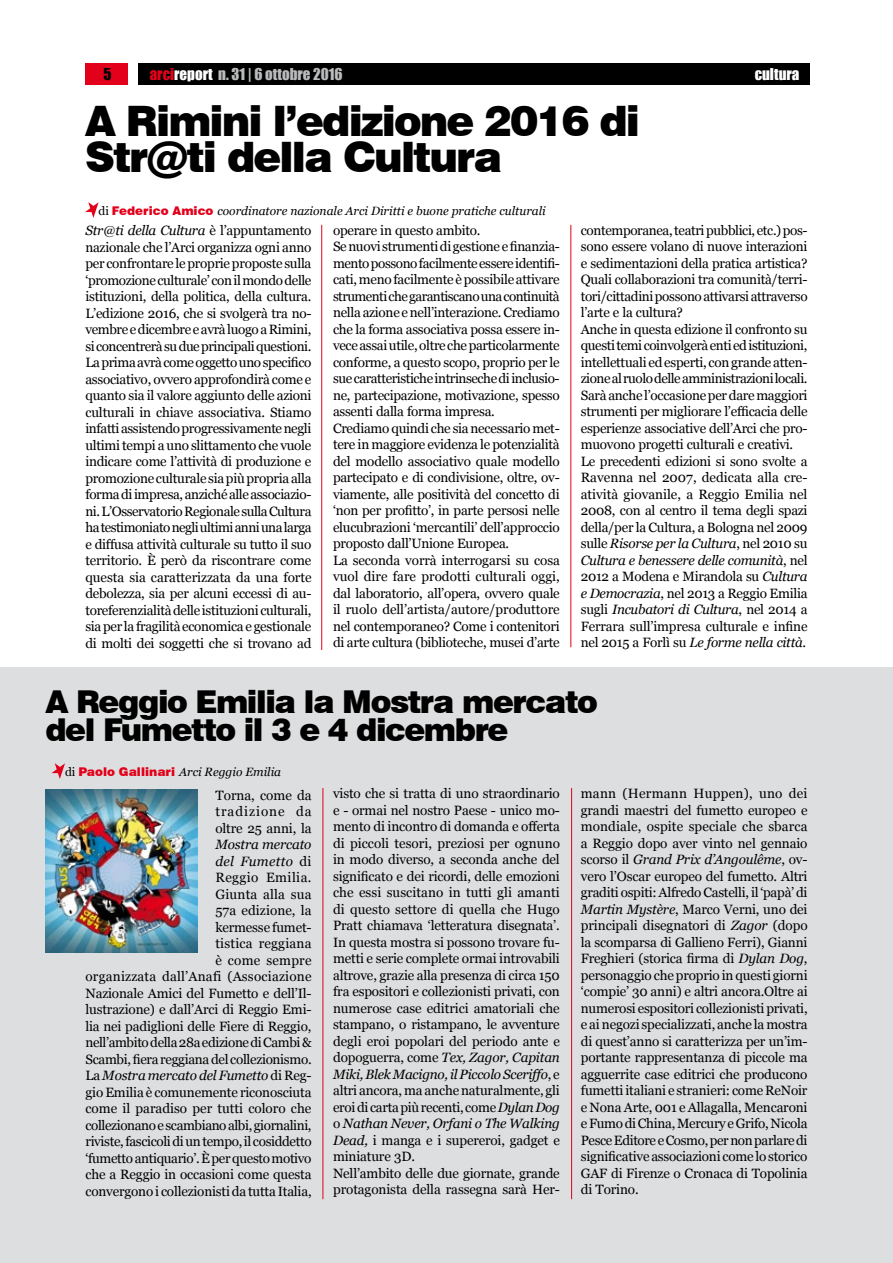
<style>
.page{position:relative;width:893px;height:1263px;background:#fff}
.page>*{position:absolute;margin:0;border:0;box-sizing:border-box;transform-origin:0 0}
.t1{font:900 42px/36px "Swiss 721 BT";letter-spacing:-.045em;color:#000}
.t2{font:900 31.5px/28.5px "Swiss 721 BT";letter-spacing:-.045em;color:#000}
.t3{font:15px "Impact";color:#b9bbbc}
.t4{font:15px "Impact";color:#fff}
.t5{font:15px "Impact";color:#000}
.t6{font:13.5px/16.5px "Georgia";letter-spacing:-.02em;color:#000;text-align:justify}
.t7{font:italic 12px "Georgia";color:#000}
.s1{color:#e2001a}
.s2{color:#fff}
.s3{font-style:normal}
.s4{font-family:"Swiss 721 BT";font-weight:900;font-style:normal;color:#e2001a}
.s5{font-style:italic}
</style>
<div class="page">
<div style="left:85px;top:64px;width:43px;height:21px;background:#e2001a"></div>
<div style="left:138px;top:64px;width:672px;height:21px;background:#000"></div>
<div style="left:0;top:668px;width:893px;height:595px;background:#dddedf"></div>
<svg style="left:85px;top:202px;width:14px;height:16px"></svg>
<hr style="left:321px;top:225px;width:1px;height:425px;background:#e2001a">
<hr style="left:570px;top:225px;width:1px;height:422px;background:#e2001a">
<hr style="left:323px;top:788px;width:1px;height:411px;background:#e2001a">
<svg style="left:51px;top:763px;width:14px;height:16px"></svg>
<img style="left:45px;top:790px;width:152px;height:162px">
<hr style="left:571px;top:788px;width:1px;height:411px;background:#e2001a">
<p class="t5" style="left:103px;top:62px;width:10px">5</p>
<p class="t3" style="left:150px;top:62px;width:194px"><span class="s1">arci</span><span class="s2">report</span> n. 31 | 6 ottobre 2016</p>
<p class="t4" style="left:755px;top:62px;width:46px">cultura</p>
<h1 class="t1" style="left:85px;top:103px;width:557px">A Rimini l’edizione 2016 di<br>Str@ti della Cultura</h1>
<p class="t7" style="left:99px;top:203px;width:449px"><span class="s3">di</span> <span class="s4">Federico Amico</span> coordinatore nazionale Arci Diritti e buone pratiche culturali</p>
<p class="t6" style="left:85px;top:222px;width:228px"><span class="s5">Str@ti della Cultura</span> è l’appuntamento nazionale che l’Arci organizza ogni anno per confrontare le proprie proposte sulla ‘promozione culturale’ con il mondo delle istituzioni, della politica, della cultura.<br>L’edizione 2016, che si svolgerà tra no&shy;vembre e dicembre e avrà luogo a Rimini, si concentrerà su due principali questioni.<br>La prima avrà come oggetto uno specifico associativo, ovvero approfondirà come e quanto sia il valore aggiunto delle azioni culturali in chiave associativa. Stiamo infatti assistendo progressivamente negli ultimi tempi a uno slittamento che vuole indicare come l’attività di produzione e promozione culturale sia più propria alla forma di impresa, anziché alle associazio&shy;ni. L’Osservatorio Regionale sulla Cultura ha testimoniato negli ultimi anni una larga e diffusa attività culturale su tutto il suo territorio. È però da riscontrare come questa sia caratterizzata da una forte debolezza, sia per alcuni eccessi di au&shy;toreferenzialità delle istituzioni culturali, sia per la fragilità economica e gestionale di molti dei soggetti che si trovano ad</p>
<p class="t6" style="left:333px;top:222px;width:228px;text-align:left">operare in questo ambito.<br>Se nuovi strumenti di gestione e finanzia&shy;mento possono facilmente essere identifi&shy;cati, meno facilmente è possibile attivare strumenti che garantiscano una continuità nella azione e nell’interazione. Crediamo che la forma associativa possa essere in&shy;vece assai utile, oltre che particolarmente conforme, a questo scopo, proprio per le sue caratteristiche intrinseche di inclusio&shy;ne, partecipazione, motivazione, spesso assenti dalla forma impresa.<br>Crediamo quindi che sia necessario met&shy;tere in maggiore evidenza le potenzialità del modello associativo quale modello partecipato e di condivisione, oltre, ov&shy;viamente, alle positività del concetto di ‘non per profitto’, in parte persosi nelle elucubrazioni ‘mercantili’ dell’approccio proposto dall’Unione Europea.<br>La seconda vorrà interrogarsi su cosa vuol dire fare prodotti culturali oggi, dal laboratorio, all’opera, ovvero quale il ruolo dell’artista/autore/produttore nel contemporaneo? Come i contenitori di arte cultura (biblioteche, musei d’arte</p>
<p class="t6" style="left:581px;top:222px;width:228px;text-align:left">contemporanea, teatri pubblici, etc.) pos&shy;sono essere volano di nuove interazioni e sedimentazioni della pratica artistica?<br>Quali collaborazioni tra comunità/terri&shy;tori/cittadini possono attivarsi attraverso l’arte e la cultura?<br>Anche in questa edizione il confronto su questi temi coinvolgerà enti ed istituzioni, intellettuali ed esperti, con grande atten&shy;zione al ruolo delle amministrazioni locali.<br>Sarà anche l’occasione per dare maggiori strumenti per migliorare l’efficacia delle esperienze associative dell’Arci che pro&shy;muovono progetti culturali e creativi.<br>Le precedenti edizioni si sono svolte a Ravenna nel 2007, dedicata alla cre&shy;atività giovanile, a Reggio Emilia nel 2008, con al centro il tema degli spazi della/per la Cultura, a Bologna nel 2009 sulle <span class="s5">Risorse per la Cultura</span>, nel 2010 su <span class="s5">Cultura e benessere delle comunità</span>, nel 2012 a Modena e Mirandola su <span class="s5">Cultura e Democrazia</span>, nel 2013 a Reggio Emilia sugli <span class="s5">Incubatori di Cultura</span>, nel 2014 a Ferrara sull’impresa culturale e infine nel 2015 a Forlì su <span class="s5">Le forme nella città</span>.</p>
<h2 class="t2" style="left:45px;top:687px;width:554px">A Reggio Emilia la Mostra mercato del Fumetto il 3 e 4 dicembre</h2>
<p class="t7" style="left:65px;top:764px;width:218px"><span class="s3">di</span> <span class="s4">Paolo Gallinari</span> Arci Reggio Emilia</p>
<p class="t6" style="left:215px;top:787px;width:98px">Torna, come da tradizione da oltre 25 anni, la</p>
<p class="t6" style="left:85px;top:837px;width:228px;text-align:right"><span class="s5">Mostra mercato<br>del Fumetto</span> di<br>Reggio Emilia.<br>Giunta alla sua<br>57a edizione, la<br>kermesse fumet-<br>tistica reggiana<br>è come sempre<br>organizzata dall’Anafi (Associazione<br>Nazionale Amici del Fumetto e dell’Il&shy;lustrazione) e dall’Arci di Reggio Emi&shy;lia nei padiglioni delle Fiere di Reggio, nell’ambito della 28a edizione di Cambi &amp;<br>Scambi, fiera reggiana del collezionismo.<br>La <span class="s5">Mostra mercato del Fumetto</span> di Reg&shy;gio Emilia è comunemente riconosciuta come il paradiso per tutti coloro che collezionano e scambiano albi, giornalini, riviste, fascicoli di un tempo, il cosiddetto ‘fumetto antiquario’. È per questo motivo che a Reggio in occasioni come questa convergono i collezionisti da tutta Italia,</p>
<p class="t6" style="left:333px;top:785px;width:228px;text-align:left">visto che si tratta di uno straordinario e - ormai nel nostro Paese - unico mo&shy;mento di incontro di domanda e offerta di piccoli tesori, preziosi per ognuno in modo diverso, a seconda anche del significato e dei ricordi, delle emozioni che essi suscitano in tutti gli amanti di questo settore di quella che Hugo Pratt chiamava ‘letteratura disegnata’.<br>In questa mostra si possono trovare fu&shy;metti e serie complete ormai introvabili altrove, grazie alla presenza di circa 150 fra espositori e collezionisti privati, con numerose case editrici amatoriali che stampano, o ristampano, le avventure degli eroi popolari del periodo ante e dopoguerra, come <span class="s5">Tex, Zagor, Capitan Miki, Blek Macigno, il Piccolo Sceriffo</span>, e altri ancora, ma anche naturalmente, gli eroi di carta più recenti, come <span class="s5">Dylan Dog </span>o <span class="s5">Nathan Never, Orfani o The Walking Dead,</span> i manga e i supereroi, gadget e miniature 3D.<br>Nell’ambito delle due giornate, grande protagonista della rassegna sarà Her-</p>
<p class="t6" style="left:581px;top:786px;width:228px">mann (Hermann Huppen), uno dei grandi maestri del fumetto europeo e mondiale, ospite speciale che sbarca a Reggio dopo aver vinto nel gennaio scorso il <span class="s5">Grand Prix d’Angoulême</span>, ov&shy;vero l’Oscar europeo del fumetto. Altri graditi ospiti: Alfredo Castelli, il ‘papà’ di <span class="s5">Martin Mystère</span>, Marco Verni, uno dei principali disegnatori di <span class="s5">Zagor</span> (dopo la scomparsa di Gallieno Ferri), Gianni Freghieri (storica firma di <span class="s5">Dylan Dog</span>, personaggio che proprio in questi giorni ‘compie’ 30 anni) e altri ancora.Oltre ai numerosi espositori collezionisti privati, e ai negozi specializzati, anche la mostra di quest’anno si caratterizza per un’im&shy;portante rappresentanza di piccole ma agguerrite case editrici che producono fumetti italiani e stranieri: come ReNoir e Nona Arte, 001 e Allagalla, Mencaroni e Fumo di China, Mercury e Grifo, Nicola Pesce Editore e Cosmo, per non parlare di significative associazioni come lo storico GAF di Firenze o Cronaca di Topolinia di Torino.</p>
</div>
